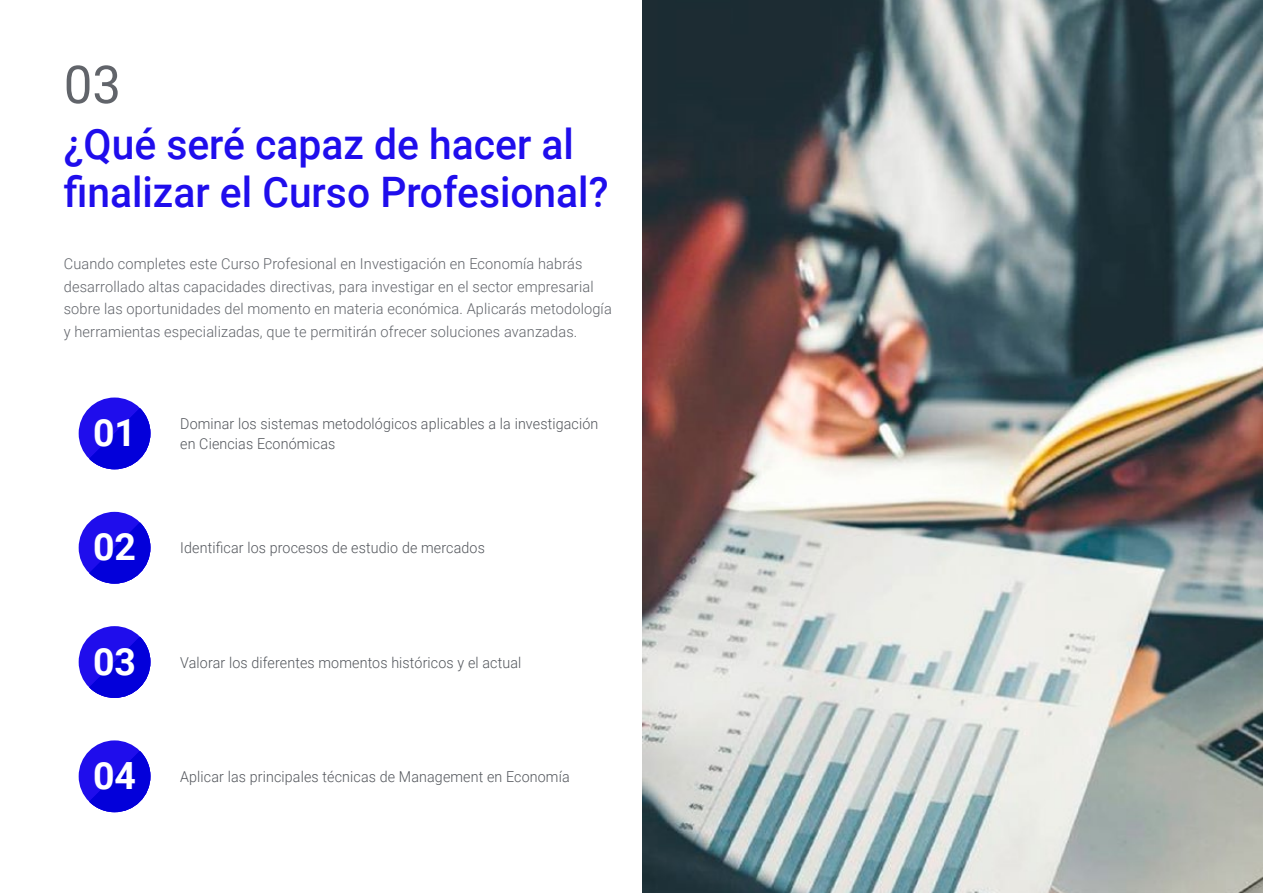
<style>
.page{position:relative;width:1263px;height:893px;background:#fff}
.page>*{position:absolute;margin:0;border:0;box-sizing:border-box;transform-origin:0 0}
.t1{font:52.5px "Roboto";color:#61646a}
.t2{font:500 42px/48px "Roboto";color:#1f0dec}
.t3{font:700 37.5px "Roboto";color:#fff}
.t4{font:300 15px/22.5px "Roboto";letter-spacing:.01em;color:#61646a}
.t5{font:300 15px "Roboto";letter-spacing:.01em;color:#52555b;scale:.95 1}
</style>
<div class="page">
<img style="left:642px;top:0;width:621px;height:893px">
<div style="left:79px;top:512px;width:71px;height:72px;background:#1f0dec;border-radius:50%"></div>
<svg style="left:89px;top:522px;width:61px;height:62px"></svg>
<div style="left:79px;top:740px;width:71px;height:72px;background:#1f0dec;border-radius:50%"></div>
<svg style="left:89px;top:751px;width:61px;height:61px"></svg>
<div style="left:79px;top:626px;width:71px;height:72px;background:#1f0dec;border-radius:50%"></div>
<svg style="left:89px;top:637px;width:61px;height:61px"></svg>
<div style="left:79px;top:397px;width:71px;height:72px;background:#1f0dec;border-radius:50%"></div>
<svg style="left:89px;top:408px;width:61px;height:61px"></svg>
<h1 class="t1" style="left:64px;top:48px;width:59px">03</h1>
<h2 class="t2" style="left:64px;top:119px;width:546px">¿Qué seré capaz de hacer al finalizar el Curso Profesional?</h2>
<p class="t4" style="left:64px;top:252px;width:549px">Cuando completes este Curso Profesional en Investigación en Economía habrás desarrollado altas capacidades directivas, para investigar en el sector empresarial sobre las oportunidades del momento en materia económica. Aplicarás metodología y herramientas especializadas, que te permitirán ofrecer soluciones avanzadas.</p>
<h3 class="t3" style="left:93px;top:407px;width:45px">01</h3>
<p class="t5" style="left:180px;top:413px;width:442px">Dominar los sistemas metodológicos aplicables a la investigación</p>
<p class="t5" style="left:180px;top:433px;width:165px">en Ciencias Económicas</p>
<h3 class="t3" style="left:93px;top:521px;width:45px">02</h3>
<p class="t5" style="left:180px;top:537px;width:322px">Identificar los procesos de estudio de mercados</p>
<h3 class="t3" style="left:93px;top:635px;width:45px">03</h3>
<p class="t5" style="left:180px;top:652px;width:361px">Valorar los diferentes momentos históricos y el actual</p>
<h3 class="t3" style="left:93px;top:749px;width:45px">04</h3>
<p class="t5" style="left:180px;top:766px;width:411px">Aplicar las principales técnicas de Management en Economía</p>
</div>
